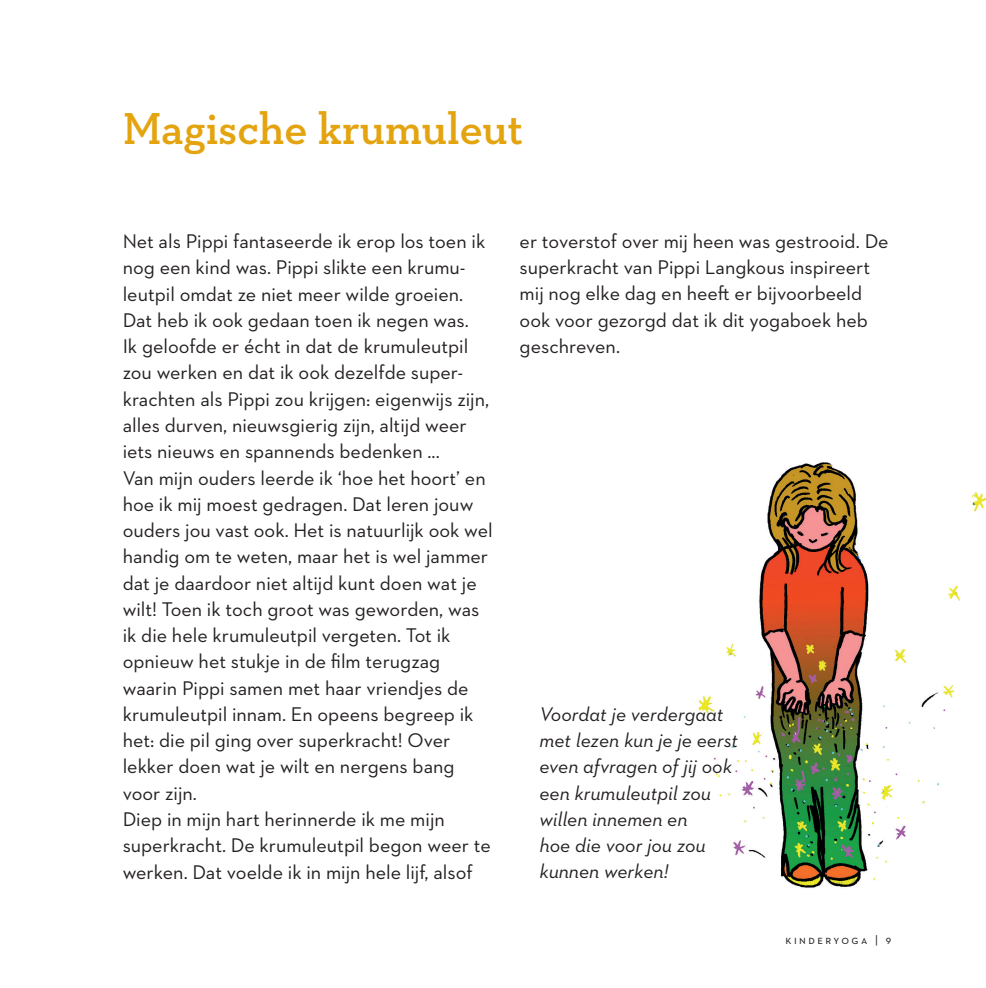
<style>
.page{position:relative;width:986px;height:988px;background:#fff}
.page>*{position:absolute;margin:0;border:0;box-sizing:border-box;transform-origin:0 0}
.t1{font:600 45.5px "Neutraface Slab Text";color:#e3a410}
.t2{font:20.12px/26.2px "Neutraface 2 Text";color:#231f20}
.t3{font:italic 20.12px/26.2px "Neutraface 2 Text";color:#231f20}
.t4{font:12.25px "Neutraface 2 Text";letter-spacing:.2em;color:#231f20}
</style>
<div class="page">
<img style="left:698px;top:462px;width:288px;height:426px">
<h1 class="t1" style="left:123px;top:100px;width:402px">Magische krumuleut</h1>
<p class="t2" style="left:123px;top:228px;width:372px">Net als Pippi fantaseerde ik erop los toen ik nog een kind was. Pippi slikte een krumu&shy;leutpil omdat ze niet meer wilde groeien.<br>Dat heb ik ook gedaan toen ik negen was.<br>Ik geloofde er écht in dat de krumuleutpil zou werken en dat ik ook dezelfde super&shy;krachten als Pippi zou krijgen: eigenwijs zijn, alles durven, nieuwsgierig zijn, altijd weer iets nieuws en spannends bedenken ...<br>Van mijn ouders leerde ik ‘hoe het hoort’ en hoe ik mij moest gedragen. Dat leren jouw ouders jou vast ook. Het is natuurlijk ook wel handig om te weten, maar het is wel jammer dat je daardoor niet altijd kunt doen wat je wilt! Toen ik toch groot was geworden, was ik die hele krumuleutpil vergeten. Tot ik opnieuw het stukje in de film terugzag waarin Pippi samen met haar vriendjes de krumuleutpil innam. En opeens begreep ik het: die pil ging over superkracht! Over lekker doen wat je wilt en nergens bang voor zijn.<br>Diep in mijn hart herinnerde ik me mijn superkracht. De krumuleutpil begon weer te werken. Dat voelde ik in mijn hele lijf, alsof</p>
<p class="t2" style="left:520px;top:227px;width:370px">er toverstof over mij heen was gestrooid. De superkracht van Pippi Langkous inspireert mij nog elke dag en heeft er bijvoorbeeld ook voor gezorgd dat ik dit yogaboek heb geschreven.</p>
<p class="t3" style="left:539px;top:700px;width:200px">Voordat je verdergaat met lezen kun je je eerst even afvragen of jij ook een krumuleutpil zou willen innemen en<br>hoe die voor jou zou kunnen werken!</p>
<p class="t4" style="left:785px;top:931px;width:108px">kinderYoGa | 9</p>
</div>
